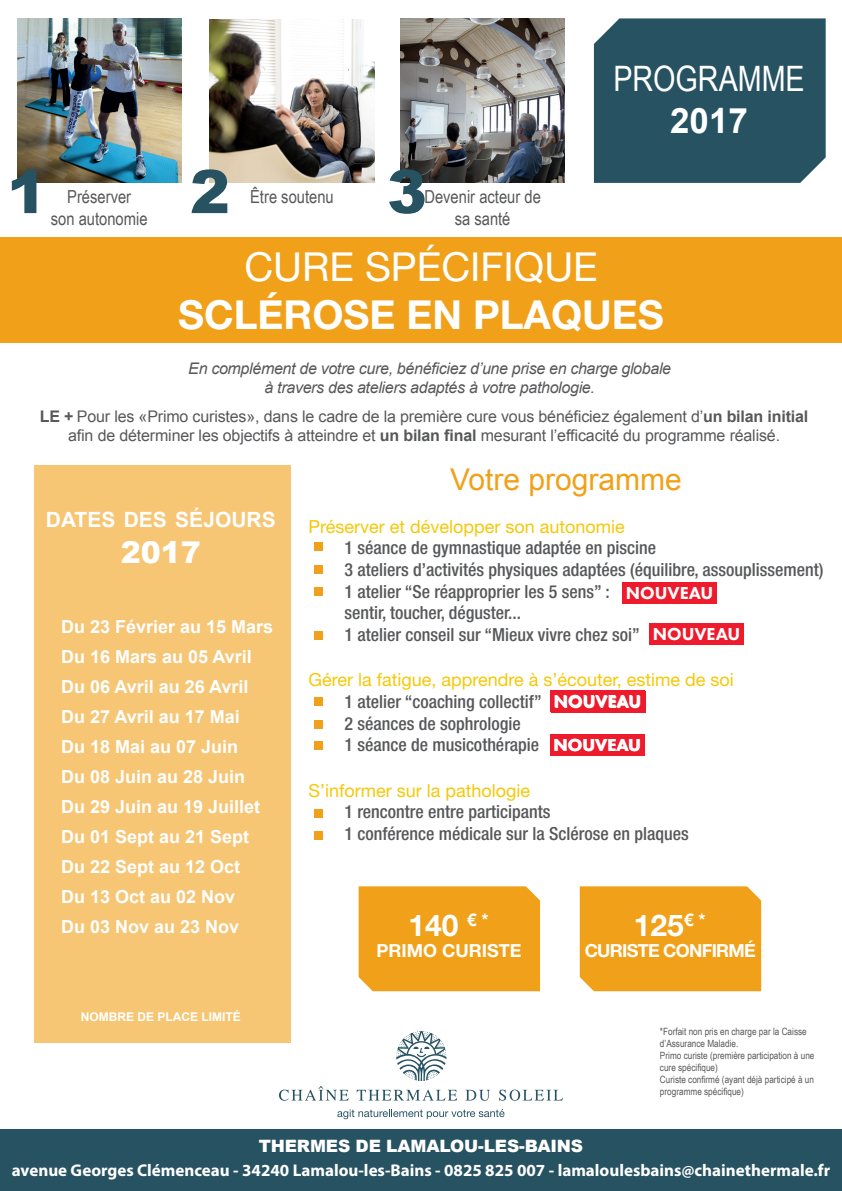
<style>
.page{position:relative;width:842px;height:1191px;background:#fff}
.page>*{position:absolute;margin:0;border:0;box-sizing:border-box;transform-origin:0 0}
.t1{font:900 60px "Arial";color:#275262}
.t2{font:700 40px "Helvetica Neue LT Std";color:#fff}
.t3{font:40px "Helvetica Neue LT Std";color:#fff}
.t4{font:35px "Arial Narrow";color:#fff}
.t5{font:700 35px "Arial";color:#fff}
.t6{font:30px "Arial";color:#f1a119}
.t7{font:700 30px "Helvetica Neue LT Std";color:#fff}
.t8{font:900 30px "Arial";color:#fff}
.t9{font:700 21px "Arial";color:#fff}
.t10{font:500 condensed 18px/21.6px "Helvetica Neue LT Std";color:#57585a}
.t11{font:700 18px/30px "Arial";color:#fff}
.t12{font:18px "Helvetica Neue LT Std";color:#f6c807}
.t13{font:18px/21.6px "Arial Narrow";color:#57585a;text-align:center}
.t14{font:800 18px "Futura PT";color:#fff}
.t15{font:700 18px "Helvetica Neue LT Std";letter-spacing:-.04em;color:#fff}
.t16{font:700 18px "Helvetica Neue LT Std";color:#fff}
.t17{font:700 17px "Myriad Pro";color:#fff}
.t18{font:900 17px "Arial";letter-spacing:-.01em;color:#fff}
.t19{font:16px/19.2px "Arial";letter-spacing:-.01em;color:#57585a;text-align:center}
.t20{font:italic 16px/19.2px "Arial";letter-spacing:-.02em;color:#57585a;text-align:center}
.t21{font:700 12px "Arial";color:#fff}
.t22{font:10px/12px "Arial Narrow";color:#57585a}
.s1{font-weight:700}
</style>
<div class="page">
<img style="left:17px;top:18px;width:164px;height:165px">
<div style="left:0;top:1129px;width:842px;height:62px;background:#275262"></div>
<div style="left:594px;top:18px;width:232px;height:165px;background:#275262"></div>
<svg style="left:279px;top:1086px;width:70px;height:14px"></svg>
<svg style="left:357px;top:1089px;width:100px;height:11px"></svg>
<svg style="left:465px;top:1089px;width:25px;height:11px"></svg>
<svg style="left:499px;top:1089px;width:64px;height:11px"></svg>
<svg style="left:337px;top:1109px;width:167px;height:10px"></svg>
<svg style="left:396px;top:1031px;width:51px;height:50px"></svg>
<img style="left:400px;top:18px;width:165px;height:165px">
<img style="left:210px;top:19px;width:164px;height:164px">
<div style="left:0;top:237px;width:842px;height:106px;background:#f1a119"></div>
<div style="left:35px;top:465px;width:256px;height:577px;background:#f6c675"></div>
<div style="left:315px;top:542px;width:8px;height:9px;background:#f1a119"></div>
<div style="left:315px;top:831px;width:8px;height:9px;background:#f1a119"></div>
<div style="left:315px;top:588px;width:8px;height:8px;background:#f1a119"></div>
<div style="left:315px;top:809px;width:8px;height:8px;background:#f1a119"></div>
<div style="left:315px;top:741px;width:8px;height:8px;background:#f1a119"></div>
<div style="left:315px;top:720px;width:8px;height:9px;background:#f1a119"></div>
<div style="left:315px;top:565px;width:8px;height:8px;background:#f1a119"></div>
<div style="left:315px;top:631px;width:8px;height:8px;background:#f1a119"></div>
<div style="left:315px;top:697px;width:8px;height:9px;background:#f1a119"></div>
<div style="left:622px;top:582px;width:95px;height:21px;background:#ee1b2c"></div>
<div style="left:649px;top:624px;width:95px;height:21px;background:#ee1b2c"></div>
<div style="left:551px;top:691px;width:95px;height:21px;background:#ee1b2c"></div>
<div style="left:550px;top:735px;width:95px;height:21px;background:#ee1b2c"></div>
<div style="left:550px;top:690px;width:95px;height:21px;background:#ee1b2c"></div>
<div style="left:550px;top:734px;width:95px;height:21px;background:#ee1b2c"></div>
<div style="left:359px;top:886px;width:181px;height:105px;background:#f1a119"></div>
<div style="left:580px;top:886px;width:181px;height:105px;background:#f1a119"></div>
<h1 class="t1" style="left:7px;top:148px;width:42px">1</h1>
<h1 class="t1" style="left:190px;top:148px;width:42px">2</h1>
<h1 class="t1" style="left:387px;top:148px;width:42px">3</h1>
<p class="t13" style="left:51px;top:185px;width:98px">Préserver<br>son autonomie</p>
<p class="t13" style="left:250px;top:185px;width:85px">Être soutenu</p>
<p class="t13" style="left:424px;top:185px;width:118px">Devenir acteur de sa santé</p>
<h3 class="t4" style="left:613px;top:53px;width:193px">PROGRAMME</h3>
<h3 class="t5" style="left:670px;top:98px;width:79px">2017</h3>
<h2 class="t3" style="left:244px;top:243px;width:355px">CURE SPÉCIFIQUE</h2>
<h2 class="t2" style="left:178px;top:290px;width:487px">SCLÉROSE EN PLAQUES</h2>
<p class="t20" style="left:188px;top:359px;width:484px">En complément de votre cure, bénéficiez d’une prise en charge globale à travers des ateliers adaptés à votre pathologie.</p>
<p class="t19" style="left:40px;top:407px;width:770px"><span class="s1">LE +</span> Pour les «Primo curistes», dans le cadre de la première cure vous bénéficiez également d’<span class="s1">un bilan initial </span>afin de déterminer les objectifs à atteindre et <span class="s1">un bilan final</span> mesurant l’efficacité du programme réalisé.</p>
<p class="t9" style="left:46px;top:505px;width:231px">DATES DES SÉJOURS</p>
<h3 class="t8" style="left:121px;top:530px;width:82px">2017</h3>
<p class="t11" style="left:61px;top:612px;width:214px">Du 23 Février au 15 Mars<br>Du 16 Mars au 05 Avril<br>Du 06 Avril au 26 Avril<br>Du 27 Avril au 17 Mai<br>Du 18 Mai au 07 Juin<br>Du 08 Juin au 28 Juin<br>Du 29 Juin au 19 Juillet<br>Du 01 Sept au 21 Sept<br>Du 22 Sept au 12 Oct<br>Du 13 Oct au 02 Nov<br>Du 03 Nov au 23 Nov</p>
<p class="t21" style="left:81px;top:1008px;width:162px">NOMBRE DE PLACE LIMITÉ</p>
<h3 class="t6" style="left:450px;top:459px;width:233px">Votre programme</h3>
<p class="t12" style="left:308px;top:515px;width:318px">Préserver et développer son autonomie</p>
<p class="t10" style="left:344px;top:537px;width:480px">1 séance de gymnastique adaptée en piscine<br>3 ateliers d’activités physiques adaptées (équilibre, assouplissement)<br>1 atelier “Se réapproprier les 5 sens” :<br>sentir, toucher, déguster...<br>1 atelier conseil sur “Mieux vivre chez soi”</p>
<p class="t12" style="left:308px;top:669px;width:427px">Gérer la fatigue, apprendre à s’écouter, estime de soi</p>
<p class="t10" style="left:344px;top:690px;width:199px">1 atelier “coaching collectif”<br>2 séances de sophrologie<br>1 séance de musicothérapie</p>
<p class="t12" style="left:308px;top:779px;width:223px">S’informer sur la pathologie</p>
<p class="t10" style="left:344px;top:801px;width:346px">1 rencontre entre participants<br>1 conférence médicale sur la Sclérose en plaques</p>
<p class="t14" style="left:626px;top:581px;width:89px">NOUVEAU</p>
<p class="t14" style="left:653px;top:623px;width:89px">NOUVEAU</p>
<p class="t14" style="left:553px;top:690px;width:89px">NOUVEAU</p>
<p class="t14" style="left:553px;top:733px;width:89px">NOUVEAU</p>
<h3 class="t7" style="left:409px;top:906px;width:82px">140 <sup>€</sup> <sup>*</sup></h3>
<p class="t16" style="left:377px;top:940px;width:146px">PRIMO CURISTE</p>
<h3 class="t7" style="left:634px;top:906px;width:73px">125<sup>€</sup> <sup>*</sup></h3>
<p class="t15" style="left:585px;top:940px;width:173px">CURISTE CONFIRMÉ</p>
<p class="t22" style="left:660px;top:1025px;width:156px">*Forfait non pris en charge par la Caisse d’Assurance Maladie.<br>Primo curiste (première participation à une cure spécifique)<br>Curiste confirmé (ayant déjà participé à un programme spécifique)</p>
<p class="t18" style="left:259px;top:1133px;width:326px">THERMES DE LAMALOU-LES-BAINS</p>
<p class="t17" style="left:12px;top:1159px;width:820px">avenue Georges Clémenceau - 34240 Lamalou-les-Bains - 0825 825 007 - lamaloulesbains@chainethermale.fr</p>
</div>
